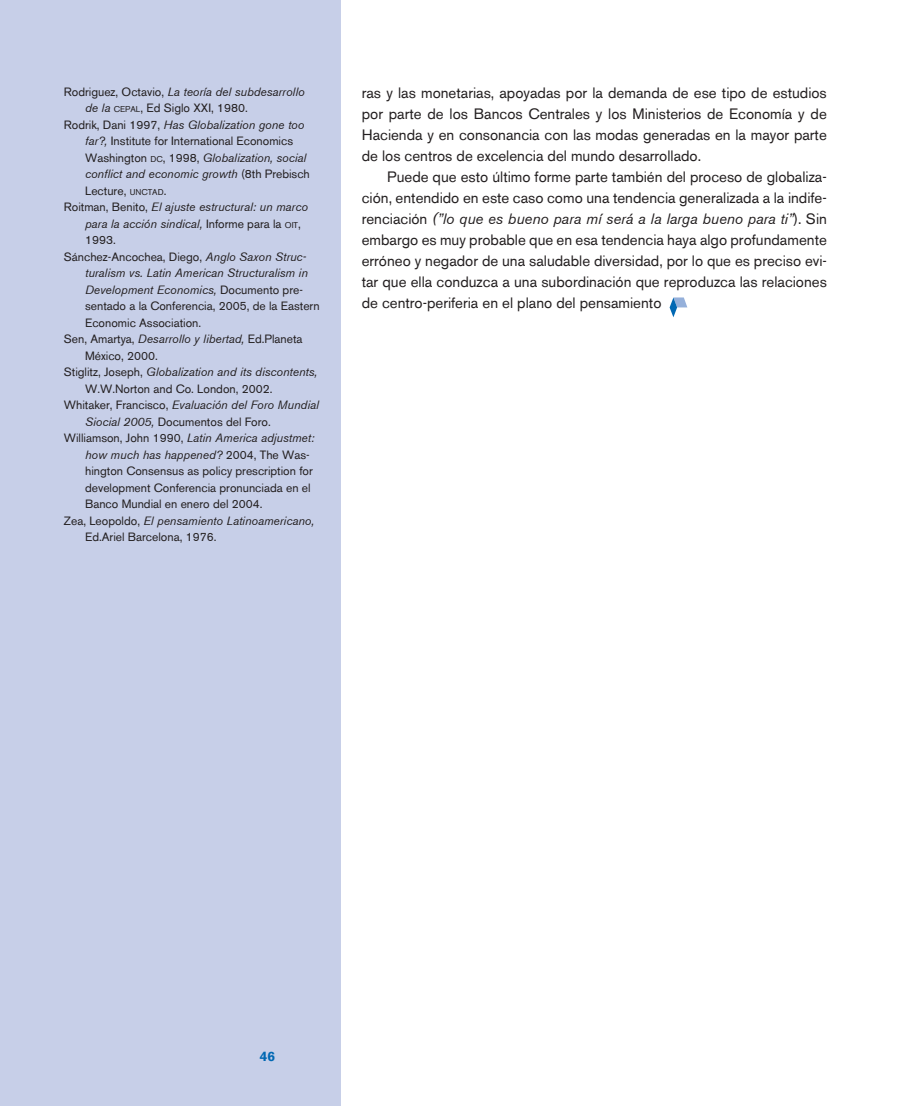
<style>
.page{position:relative;width:912px;height:1106px;background:#fff}
.page>*{position:absolute;margin:0;border:0;box-sizing:border-box;transform-origin:0 0}
.t1{font:15px/21px "Akzidenz Grotesk BE";color:#231f20;text-align:justify}
.t2{font:700 13.5px "Akzidenz Grotesk BE";color:#0168b3}
.t3{font:italic 12px "Akzidenz Grotesk BE";color:#231f20}
.t4{font:12px "Akzidenz Grotesk BE";color:#231f20}
.s1{font-style:normal}
.s2{font-style:italic}
.s3{font-size:8.4px}
.s4{font-style:normal;font-size:8.4px}
</style>
<div class="page">
<svg style="left:669px;top:297px;width:18px;height:20px"></svg>
<div style="left:0;top:0;width:340px;height:1106px;background:#c7cfe8"></div>
<p class="t3" style="left:64px;top:84px;width:242px"><span class="s1">Rodriguez, Octavio,</span> La teoría del subdesarrollo</p>
<p class="t4" style="left:85px;top:101px;width:164px"><span class="s2">de la</span> <span class="s3">CEPAL</span>, Ed Siglo XXI, 1980.</p>
<p class="t3" style="left:64px;top:117px;width:242px"><span class="s1">Rodrik, Dani 1997,</span> Has Globalization gone too</p>
<p class="t4" style="left:85px;top:134px;width:209px"><span class="s2">far?,</span> Institute for International Economics</p>
<p class="t3" style="left:85px;top:150px;width:222px"><span class="s1">Washington</span> <span class="s4">DC</span><span class="s1">, 1998,</span> Globalization, social</p>
<p class="t3" style="left:85px;top:167px;width:226px">conflict and economic growth <span class="s1">(8th Prebisch</span></p>
<p class="t4" style="left:85px;top:183px;width:83px">Lecture, <span class="s3">UNCTAD</span>.</p>
<p class="t3" style="left:64px;top:200px;width:245px"><span class="s1">Roitman, Benito,</span> El ajuste estructural: un marco</p>
<p class="t3" style="left:85px;top:216px;width:217px">para la acción sindical, <span class="s1">Informe para la</span> <span class="s4">OIT</span><span class="s1">,</span></p>
<p class="t4" style="left:85px;top:233px;width:32px">1993.</p>
<p class="t4" style="left:64px;top:249px;width:244px">Sánchez-Ancochea, Diego, <span class="s2">Anglo Saxon Struc-</span></p>
<p class="t3" style="left:85px;top:266px;width:224px">turalism vs. Latin American Structuralism in</p>
<p class="t3" style="left:85px;top:282px;width:219px">Development Economics, <span class="s1">Documento pre-</span></p>
<p class="t4" style="left:85px;top:299px;width:236px">sentado a la Conferencia, 2005, de la Eastern</p>
<p class="t4" style="left:85px;top:315px;width:118px">Economic Association.</p>
<p class="t4" style="left:64px;top:332px;width:240px">Sen, Amartya, <span class="s2">Desarrollo y libertad,</span> Ed.Planeta</p>
<p class="t4" style="left:85px;top:348px;width:74px">México, 2000.</p>
<p class="t3" style="left:64px;top:365px;width:255px"><span class="s1">Stiglitz, Joseph,</span> Globalization and its discontents,</p>
<p class="t4" style="left:85px;top:381px;width:189px">W.W.Norton and Co. London, 2002.</p>
<p class="t3" style="left:64px;top:398px;width:256px"><span class="s1">Whitaker, Francisco,</span> Evaluación del Foro Mundial</p>
<p class="t4" style="left:85px;top:414px;width:187px"><span class="s2">Siocial 2005,</span> Documentos del Foro.</p>
<p class="t3" style="left:64px;top:431px;width:252px"><span class="s1">Williamson, John 1990,</span> Latin America adjustmet:</p>
<p class="t3" style="left:85px;top:447px;width:226px">how much has happened? <span class="s1">2004, The Was-</span></p>
<p class="t4" style="left:85px;top:464px;width:229px">hington Consensus as policy prescription for</p>
<p class="t4" style="left:85px;top:480px;width:227px">development Conferencia pronunciada en el</p>
<p class="t4" style="left:85px;top:497px;width:179px">Banco Mundial en enero del 2004.</p>
<p class="t3" style="left:64px;top:513px;width:252px"><span class="s1">Zea, Leopoldo,</span> El pensamiento Latinoamericano,</p>
<p class="t4" style="left:85px;top:530px;width:133px">Ed.Ariel Barcelona, 1976.</p>
<p class="t1" style="left:361px;top:82px;width:466px">ras y las monetarias, apoyadas por la demanda de ese tipo de estudios por parte de los Bancos Centrales y los Ministerios de Economía y de Hacienda y en consonancia con las modas generadas en la mayor parte de los centros de excelencia del mundo desarrollado.</p>
<p class="t1" style="left:361px;top:166px;width:466px;text-indent:26px">Puede que esto último forme parte también del proceso de globaliza&shy;ción, entendido en este caso como una tendencia generalizada a la indife&shy;renciación <span class="s2">(”lo que es bueno para mí será a la larga bueno para ti”</span>). Sin embargo es muy probable que en esa tendencia haya algo profundamente erróneo y negador de una saludable diversidad, por lo que es preciso evi&shy;tar que ella conduzca a una subordinación que reproduzca las relaciones de centro-periferia en el plano del pensamiento</p>
<p class="t2" style="left:260px;top:1048px;width:17px">46</p>
</div>
